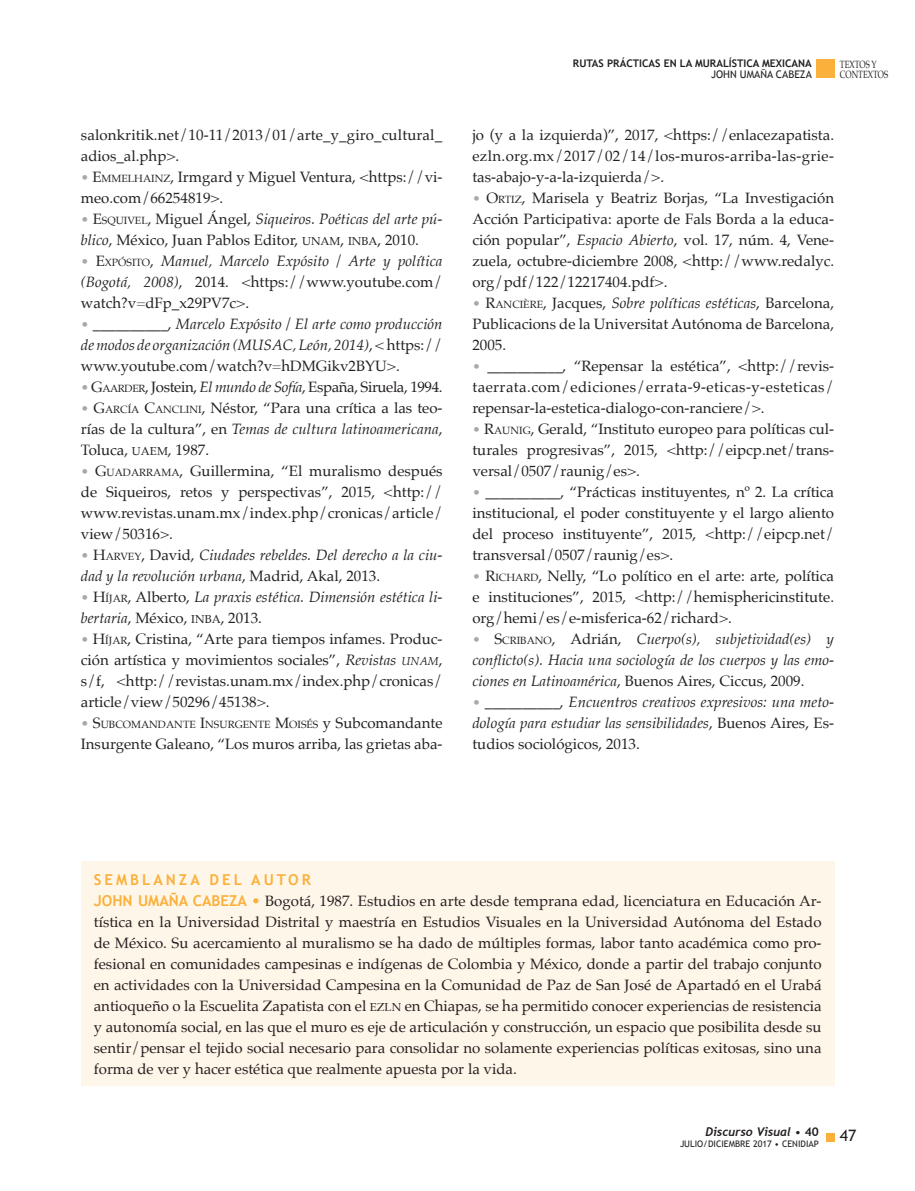
<style>
.page{position:relative;width:915px;height:1191px;background:#fff}
.page>*{position:absolute;margin:0;border:0;box-sizing:border-box;transform-origin:0 0}
.t1{font:15.75px "Trebuchet MS";color:#231f20}
.TEXTO_sin_sangría{font:15px/21px "Palatino";color:#231f20;text-align:justify}
.SEMBLANZA{font:15px/21px "Palatino";color:#231f20;text-align:justify}
.TEXTO_sin_sangría-2{font:italic 15px/21px "Palatino";color:#231f20;text-align:justify}
.TEXTO_sin_sangría-3{font:15px "Palatino";letter-spacing:-.025em;color:#231f20}
.SEMBLANZA-2{font:700 15px "Trebuchet MS";letter-spacing:.2em;color:#fbb03b}
.t2{font:italic 700 12px "Trebuchet";color:#231f20}
.TEXTO_sin_sangría-4{font:10.5px "Palatino";color:#231f20}
.t3{font:700 10.5px "Trebuchet MS";color:#231f20}
.t4{font:10.5px/10.9px "Palatino";color:#231f20;scale:.75 1}
.t5{font:10.5px "Trebuchet MS";color:#231f20}
.t6{font:9px "Trebuchet MS";color:#231f20}
.s1{font-size:13.5px;color:#aba7a3}
.s2{font-style:inherit}
.s3{font-size:10.5px}
.s4{font-style:italic}
.s5{font-size:11.55px}
.s6{font-style:normal;font-size:13.5px;color:#aba7a3}
.s7{font-style:normal}
.s8{font-style:normal;font-size:10.5px}
.s9{font-style:normal;font-size:11.55px}
.s10{font-style:italic;font-size:11.55px}
.s11{font-size:15px}
.s12{font-family:"Trebuchet MS";font-weight:700;color:#fbb03b}
.s13{color:#fbb03b}
.s14{font-family:"Trebuchet MS";font-weight:400;font-style:normal}
.s15{font-family:"Trebuchet MS";font-style:normal}
</style>
<div class="page">
<div style="left:825px;top:1133px;width:8px;height:8px;background:#fbb03b"></div>
<div style="left:815px;top:60px;width:18px;height:18px;background:#fbb03b"></div>
<div style="left:81px;top:861px;width:753px;height:225px;background:#fef6e8"></div>
<p class="TEXTO_sin_sangría" style="left:81px;top:124px;width:363px">salonkritik.net/10-11/2013/01/arte_y_giro_cultural_ adios_al.php&gt;.</p>
<p class="TEXTO_sin_sangría" style="left:81px;top:166px;width:363px"><span class="s1">•</span> <span class="s2">E</span><span class="s3">MMELHAINZ</span>, Irmgard y Miguel Ventura, &lt;https://vi&shy;meo.com/66254819&gt;.</p>
<p class="TEXTO_sin_sangría" style="left:81px;top:208px;width:363px"><span class="s1">•</span> E<span class="s3">SQUIVEL</span>, Miguel Ángel, <span class="s4">Siqueiros. Poéticas del arte pú&shy;blico</span>, México, Juan Pablos Editor, <span class="s5">UNAM</span>, <span class="s5">INBA</span>, 2010.</p>
<p class="TEXTO_sin_sangría" style="left:81px;top:250px;width:363px"><span class="s1">•</span> <span class="s2">E</span><span class="s3">XPÓSITO</span>, <span class="s4">Manuel, Marcelo Expósito / Arte y política (Bogotá, 2008)</span>, 2014. &lt;https://www.youtube.com/ watch?v=dFp_x29PV7c&gt;.</p>
<p class="TEXTO_sin_sangría-2" style="left:81px;top:313px;width:363px"><span class="s6">•</span> <span class="s7">__________,</span> Marcelo Expósito / El arte como producción de modos de organización (MUSAC, León, 2014)<span class="s7">, &lt; https:// www.youtube.com/watch?v=hDMGikv2BYU&gt;.</span></p>
<p class="TEXTO_sin_sangría-3" style="left:81px;top:374px;width:363px"><span class="s1">•</span> <span class="s2">G</span><span class="s3">AARDER</span>, Jostein, <span class="s4">El mundo de Sofía</span>, España, Siruela, 1994.</p>
<p class="TEXTO_sin_sangría" style="left:81px;top:397px;width:363px"><span class="s1">•</span> <span class="s2">G</span><span class="s3">ARCÍA</span> <span class="s2">C</span><span class="s3">ANCLINI</span>, Néstor, “Para una crítica a las teo&shy;rías de la cultura”, en <span class="s4">Temas de cultura latinoamericana</span>, Toluca, <span class="s5">UAEM</span>, 1987.</p>
<p class="TEXTO_sin_sangría" style="left:81px;top:460px;width:363px"><span class="s1">•</span> <span class="s2">G</span><span class="s3">UADARRAMA</span>, Guillermina, “El muralismo después de Siqueiros, retos y perspectivas”, 2015, &lt;http:// www.revistas.unam.mx/index.php/cronicas/article/ view/50316&gt;.</p>
<p class="TEXTO_sin_sangría-2" style="left:81px;top:544px;width:363px"><span class="s6">•</span> <span class="s7">H</span><span class="s8">ARVEY</span><span class="s7">, David,</span> Ciudades rebeldes. Del derecho a la ciu&shy;dad y la revolución urbana<span class="s7">, Madrid, Akal, 2013.</span></p>
<p class="TEXTO_sin_sangría-2" style="left:81px;top:586px;width:363px"><span class="s6">•</span> <span class="s7">H</span><span class="s8">ÍJAR</span><span class="s7">,</span> <span class="s7">Alberto,</span> La praxis estética. Dimensión estética li&shy;bertaria<span class="s7">, México,</span> <span class="s9">INBA</span><span class="s7">, 2013.</span></p>
<p class="TEXTO_sin_sangría" style="left:81px;top:628px;width:363px"><span class="s1">•</span> <span class="s2">H</span><span class="s3">ÍJAR</span><span class="s2">,</span> Cristina, “Arte para tiempos infames. Produc&shy;ción artística y movimientos sociales”, <span class="s4">Revistas</span> <span class="s10">UNAM</span>, s/f, &lt;http://revistas.unam.mx/index.php/cronicas/ article/view/50296/45138&gt;.</p>
<p class="TEXTO_sin_sangría-4" style="left:81px;top:716px;width:363px"><span class="s1">•</span> <span class="s11">S</span>UBCOMANDANTE <span class="s11">I</span>NSURGENTE <span class="s11">M</span>OISÉS <span class="s11">y Subcomandante</span></p>
<p class="TEXTO_sin_sangría" style="left:81px;top:733px;width:363px">Insurgente Galeano, “Los muros arriba, las grietas aba-</p>
<p class="t3" style="left:572px;top:57px;width:240px">RUTAS PRÁCTICAS EN LA MURALÍSTICA MEXICANA</p>
<p class="t5" style="left:710px;top:68px;width:102px">JOHN UMAÑA CABEZA</p>
<p class="t4" style="left:839px;top:58px;width:66px">TEXTOS Y<br>CONTEXTOS</p>
<p class="TEXTO_sin_sangría" style="left:472px;top:124px;width:363px">jo (y a la izquierda)”, 2017, &lt;https://enlacezapatista. ezln.org.mx/2017/02/14/los-muros-arriba-las-grie&shy;tas-abajo-y-a-la-izquierda/&gt;.</p>
<p class="TEXTO_sin_sangría" style="left:472px;top:187px;width:363px"><span class="s1">•</span> <span class="s2">O</span><span class="s3">RTIZ</span>, Marisela y Beatriz Borjas, “La Investigación Acción Participativa: aporte de Fals Borda a la educa&shy;ción popular”, <span class="s4">Espacio Abierto</span>, vol. 17, núm. 4, Vene&shy;zuela, octubre-diciembre 2008, &lt;http://www.redalyc. org/pdf/122/12217404.pdf&gt;.</p>
<p class="TEXTO_sin_sangría" style="left:472px;top:292px;width:363px"><span class="s1">•</span> <span class="s2">R</span><span class="s3">ANCIÈRE</span>, Jacques, <span class="s4">Sobre políticas estéticas</span>, Barcelona, Publicacions de la Universitat Autónoma de Barcelona, 2005.</p>
<p class="TEXTO_sin_sangría" style="left:472px;top:355px;width:363px"><span class="s1">•</span> __________, “Repensar la estética”, &lt;http://revis&shy;taerrata.com/ediciones/errata-9-eticas-y-esteticas/ repensar-la-estetica-dialogo-con-ranciere/&gt;.</p>
<p class="TEXTO_sin_sangría" style="left:472px;top:418px;width:363px"><span class="s1">•</span> <span class="s2">R</span><span class="s3">AUNIG</span>, Gerald, “Instituto europeo para políticas cul&shy;turales progresivas”, 2015, &lt;http://eipcp.net/trans&shy;versal/0507/raunig/es&gt;.</p>
<p class="TEXTO_sin_sangría" style="left:472px;top:481px;width:363px"><span class="s1">•</span> __________, “Prácticas instituyentes, nº 2. La crítica institucional, el poder constituyente y el largo aliento del proceso instituyente”, 2015, &lt;http://eipcp.net/ transversal/0507/raunig/es&gt;.</p>
<p class="TEXTO_sin_sangría" style="left:472px;top:565px;width:363px"><span class="s1">•</span> <span class="s2">R</span><span class="s3">ICHARD</span>, Nelly, “Lo político en el arte: arte, política e instituciones”, 2015, &lt;http://hemisphericinstitute. org/hemi/es/e-misferica-62/richard&gt;.</p>
<p class="TEXTO_sin_sangría-2" style="left:472px;top:628px;width:363px"><span class="s6">•</span> <span class="s7">S</span><span class="s8">CRIBANO</span><span class="s7">, Adrián,</span> Cuerpo(s), subjetividad(es) y conflicto(s). Hacia una sociología de los cuerpos y las emo&shy;ciones en Latinoamérica<span class="s7">, Buenos Aires, Ciccus, 2009.</span></p>
<p class="TEXTO_sin_sangría-2" style="left:472px;top:691px;width:363px"><span class="s6">•</span> <span class="s7">__________,</span> Encuentros creativos expresivos: una meto&shy;dología para estudiar las sensibilidades<span class="s7">, Buenos Aires, Es&shy;tudios sociológicos, 2013.</span></p>
<p class="SEMBLANZA-2" style="left:94px;top:870px;width:218px">SEMBLANZA DEL AUTOR</p>
<p class="SEMBLANZA" style="left:94px;top:890px;width:729px"><span class="s12">JOHN UMAÑA CABEZA</span> <span class="s13">•</span> Bogotá, 1987. Estudios en arte desde temprana edad, licenciatura en Educación Ar&shy;tística en la Universidad Distrital y maestría en Estudios Visuales en la Universidad Autónoma del Estado de México. Su acercamiento al muralismo se ha dado de múltiples formas, labor tanto académica como pro&shy;fesional en comunidades campesinas e indígenas de Colombia y México, donde a partir del trabajo conjunto en actividades con la Universidad Campesina en la Comunidad de Paz de San José de Apartadó en el Urabá antioqueño o la Escuelita Zapatista con el <span class="s5">EZLN</span> en Chiapas, se ha permitido conocer experiencias de resistencia y autonomía social, en las que el muro es eje de articulación y construcción, un espacio que posibilita desde su sentir/pensar el tejido social necesario para consolidar no solamente experiencias políticas exitosas, sino una forma de ver y hacer estética que realmente apuesta por la vida.</p>
<p class="t2" style="left:705px;top:1124px;width:115px">Discurso Visual <span class="s14">•</span> <span class="s15">40</span></p>
<p class="t6" style="left:679px;top:1138px;width:140px">JULIO/DICIEMBRE 2017 • CENIDIAP</p>
<p class="t1" style="left:839px;top:1126px;width:18px">47</p>
</div>
